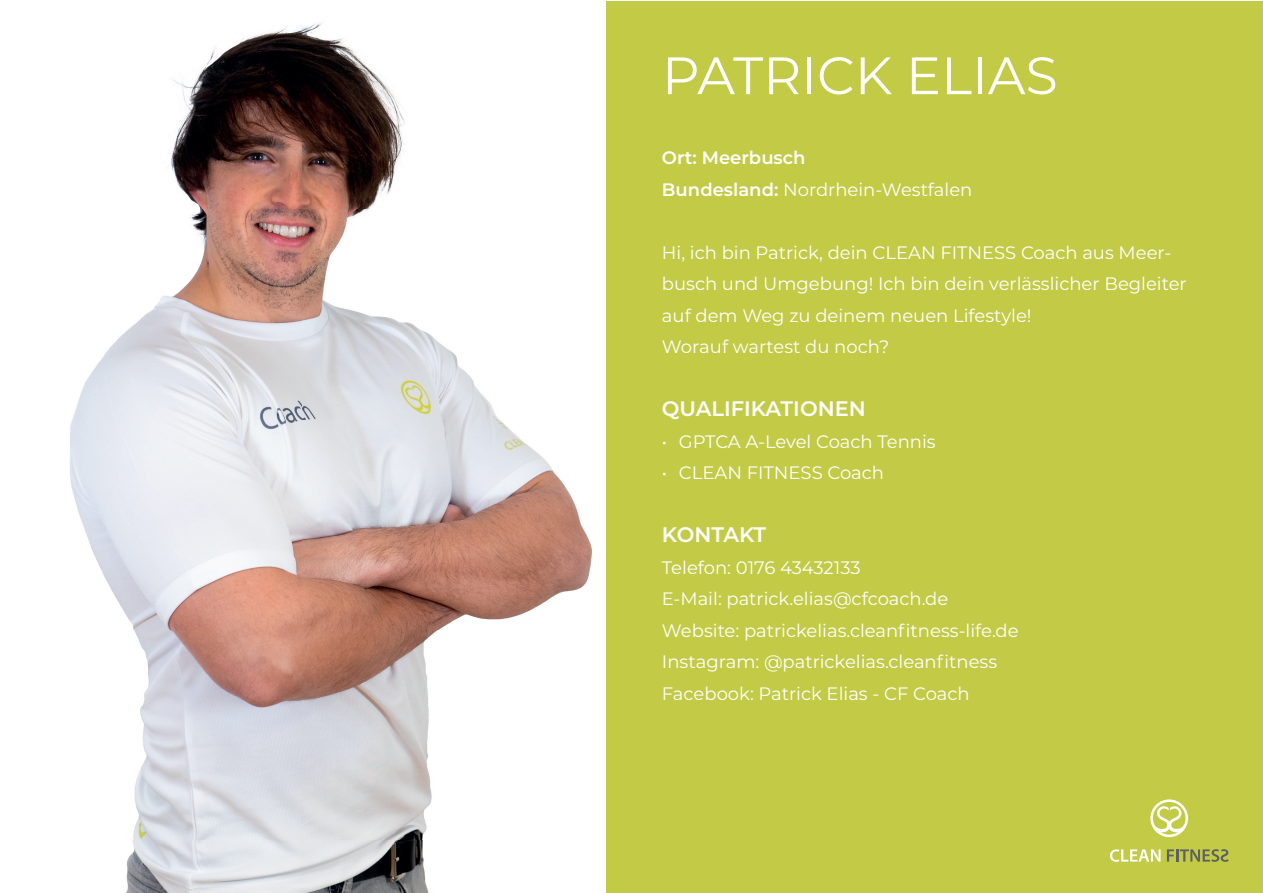
<style>
.page{position:relative;width:1263px;height:893px;background:#fff}
.page>*{position:absolute;margin:0;border:0;box-sizing:border-box;transform-origin:0 0}
.t1{font:52.5px "Montserrat";color:#fff}
.t2{font:600 21px "Montserrat";color:#fff}
.t3{font:18px/31.5px "Montserrat";color:#fff}
.t4{font:600 18px/31.5px "Montserrat";color:#fff}
.s1{font-weight:400}
</style>
<div class="page">
<img style="left:70px;top:22px;width:522px;height:871px">
<div style="left:606px;top:1px;width:656px;height:891px;background:#c3cb46"></div>
<svg style="left:1110px;top:849px;width:50px;height:13px"></svg>
<svg style="left:1167px;top:849px;width:61px;height:13px"></svg>
<svg style="left:1150px;top:799px;width:38px;height:38px"></svg>
<h1 class="t1" style="left:662px;top:39px;width:397px">PATRICK ELIAS</h1>
<p class="t4" style="left:662px;top:141px;width:312px">Ort: Meerbusch<br>Bundesland: <span class="s1">Nordrhein-Westfalen</span></p>
<p class="t3" style="left:662px;top:236px;width:526px">Hi, ich bin Patrick, dein CLEAN FITNESS Coach aus Meer&shy;busch und Umgebung! Ich bin dein verlässlicher Begleiter auf dem Weg zu deinem neuen Lifestyle!<br>Worauf wartest du noch?</p>
<p class="t2" style="left:662px;top:394px;width:205px">QUALIFIKATIONEN</p>
<p class="t3" style="left:662px;top:425px;width:275px">• GPTCA A-Level Coach Tennis</p>
<p class="t3" style="left:662px;top:456px;width:224px">• CLEAN FITNESS Coach</p>
<p class="t2" style="left:662px;top:520px;width:106px">KONTAKT</p>
<p class="t3" style="left:662px;top:551px;width:358px">Telefon: 0176 43432133<br>E-Mail: patrick.elias@cfcoach.de Website: patrickelias.cleanfitness-life.de Instagram: @patrickelias.cleanfitness Facebook: Patrick Elias - CF Coach</p>
</div>
